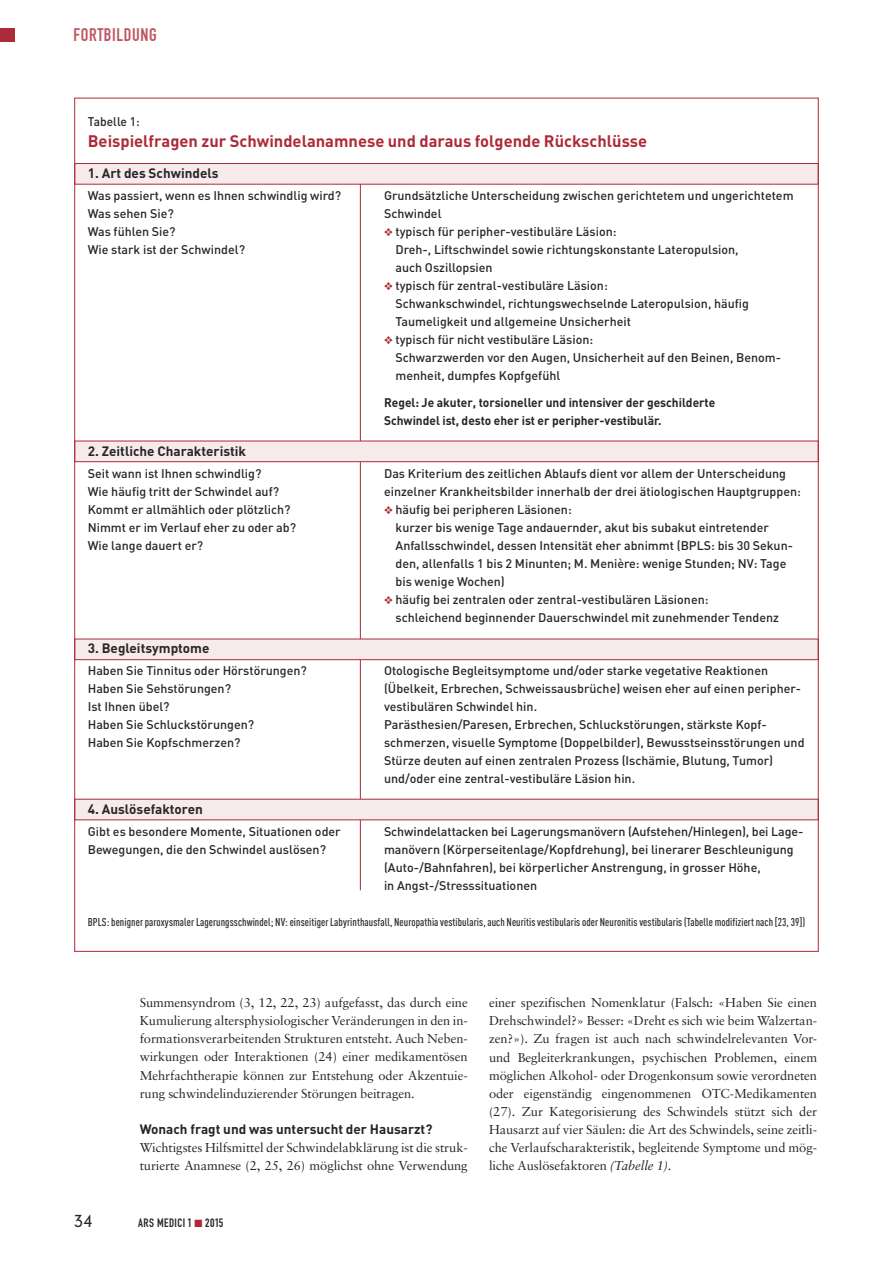
<style>
.page{position:relative;width:893px;height:1263px;background:#fff}
.page>*{position:absolute;margin:0;border:0;box-sizing:border-box;transform-origin:0 0}
.t1{font:18px "DIN Engschrift";letter-spacing:.035em;color:#bd5561}
.t2{font:700 16.5px "DIN";color:#ad2a39}
.t3{font:300 16.5px "DIN Neuzeit Grotesk";color:#272627}
.t4{font:700 13.5px "DIN";color:#272627}
.t5{font:12.9px/18px "Sabon";letter-spacing:-.005em;color:#272627;text-align:justify}
.t6{font:500 12.45px/18px "DIN";color:#272627}
.t7{font:700 12.45px/26.5px "DIN";color:#272627;scale:.96 1}
.t8{font:500 12.45px "DIN";color:#272627;scale:.96 1}
.t9{font:12px "DIN Engschrift";letter-spacing:.035em;color:#272627}
.t10{font:500 11.25px "DIN Cond";letter-spacing:.01em;color:#272627}
.s1{color:#ad2a39}
.s2{color:#fff}
.s3{font-weight:500}
.s4{font-style:italic}
</style>
<div class="page">
<div style="left:0;top:28px;width:15px;height:14px;background:#ad2a39"></div>
<hr style="left:360px;top:168px;width:1px;height:722px;background:#ad2a39">
<div style="left:75px;top:164px;width:743px;height:20px;background:#f7eaeb"></div>
<div style="left:74px;top:163px;width:745px;height:21px;border:1px solid #ad2a39"></div>
<div style="left:75px;top:441px;width:743px;height:20px;background:#f7eaeb"></div>
<div style="left:74px;top:441px;width:745px;height:21px;border:1px solid #ad2a39"></div>
<div style="left:75px;top:639px;width:743px;height:20px;background:#f7eaeb"></div>
<div style="left:74px;top:639px;width:745px;height:21px;border:1px solid #ad2a39"></div>
<div style="left:75px;top:799px;width:743px;height:20px;background:#f7eaeb"></div>
<div style="left:74px;top:799px;width:745px;height:21px;border:1px solid #ad2a39"></div>
<h1 class="t1" style="left:74px;top:29px;width:85px">FORTBILDUNG</h1>
<p class="t8" style="left:88px;top:115px;width:56px">Tabelle 1:</p>
<h2 class="t2" style="left:88px;top:132px;width:561px">Beispielfragen zur Schwindelanamnese und daraus folgende Rückschlüsse</h2>
<p class="t4" style="left:88px;top:165px;width:132px">1. Art des Schwindels</p>
<p class="t6" style="left:88px;top:187px;width:255px">Was passiert, wenn es Ihnen schwindlig wird?</p>
<p class="t6" style="left:384px;top:187px;width:411px">Grundsätzliche Unterscheidung zwischen gerichtetem und ungerichtetem</p>
<p class="t6" style="left:88px;top:205px;width:87px">Was sehen Sie?</p>
<p class="t6" style="left:384px;top:205px;width:59px">Schwindel</p>
<p class="t6" style="left:88px;top:223px;width:89px">Was fühlen Sie?</p>
<p class="t6" style="left:384px;top:223px;width:234px"><span class="s1">❖</span> typisch für peripher-vestibuläre Läsion:</p>
<p class="t6" style="left:88px;top:241px;width:159px">Wie stark ist der Schwindel?</p>
<p class="t6" style="left:384px;top:241px;width:356px"><span class="s2">❖</span> Dreh-, Liftschwindel sowie richtungskonstante Lateropulsion,</p>
<p class="t6" style="left:384px;top:259px;width:110px"><span class="s2">❖</span> auch Oszillopsien</p>
<p class="t6" style="left:384px;top:277px;width:225px"><span class="s1">❖</span> typisch für zentral-vestibuläre Läsion:</p>
<p class="t6" style="left:384px;top:295px;width:366px"><span class="s2">❖</span> Schwankschwindel, richtungswechselnde Lateropulsion, häufig</p>
<p class="t6" style="left:384px;top:313px;width:248px"><span class="s2">❖</span> Taumeligkeit und allgemeine Unsicherheit</p>
<p class="t6" style="left:384px;top:331px;width:211px"><span class="s1">❖</span> typisch für nicht vestibuläre Läsion:</p>
<p class="t6" style="left:384px;top:349px;width:398px"><span class="s2">❖</span> Schwarzwerden vor den Augen, Unsicherheit auf den Beinen, Benom-</p>
<p class="t7" style="left:384px;top:363px;width:347px"><span class="s2">❖</span> <span class="s3">menheit, dumpfes Kopfgefühl<br></span>Regel: Je akuter, torsioneller und intensiver der geschilderte</p>
<p class="t7" style="left:384px;top:407px;width:291px">Schwindel ist, desto eher ist er peripher-vestibulär.</p>
<p class="t4" style="left:88px;top:443px;width:160px">2. Zeitliche Charakteristik</p>
<p class="t6" style="left:88px;top:464px;width:175px">Seit wann ist Ihnen schwindlig?</p>
<p class="t6" style="left:384px;top:464px;width:403px">Das Kriterium des zeitlichen Ablaufs dient vor allem der Unterscheidung</p>
<p class="t6" style="left:88px;top:482px;width:193px">Wie häufig tritt der Schwindel auf?</p>
<p class="t6" style="left:384px;top:482px;width:418px">einzelner Krankheitsbilder innerhalb der drei ätiologischen Hauptgruppen:</p>
<p class="t6" style="left:88px;top:500px;width:204px">Kommt er allmählich oder plötzlich?</p>
<p class="t6" style="left:384px;top:500px;width:189px"><span class="s1">❖</span> häufig bei peripheren Läsionen:</p>
<p class="t6" style="left:88px;top:518px;width:210px">Nimmt er im Verlauf eher zu oder ab?</p>
<p class="t6" style="left:384px;top:518px;width:386px"><span class="s2">❖</span> kurzer bis wenige Tage andauernder, akut bis subakut eintretender</p>
<p class="t6" style="left:88px;top:536px;width:117px">Wie lange dauert er?</p>
<p class="t6" style="left:384px;top:536px;width:410px"><span class="s2">❖</span> Anfallsschwindel, dessen Intensität eher abnimmt (BPLS: bis 30 Sekun-</p>
<p class="t6" style="left:384px;top:554px;width:404px"><span class="s2">❖</span> den, allenfalls 1 bis 2 Minunten; M. Menière: wenige Stunden; NV: Tage</p>
<p class="t6" style="left:384px;top:572px;width:122px"><span class="s2">❖</span> bis wenige Wochen)</p>
<p class="t6" style="left:384px;top:590px;width:326px"><span class="s1">❖</span> häufig bei zentralen oder zentral-vestibulären Läsionen:</p>
<p class="t6" style="left:384px;top:608px;width:396px"><span class="s2">❖</span> schleichend beginnender Dauerschwindel mit zunehmender Tendenz</p>
<p class="t4" style="left:88px;top:640px;width:123px">3. Begleitsymptome</p>
<p class="t6" style="left:88px;top:661px;width:221px">Haben Sie Tinnitus oder Hörstörungen?</p>
<p class="t6" style="left:384px;top:661px;width:386px">Otologische Begleitsymptome und/oder starke vegetative Reaktionen</p>
<p class="t6" style="left:88px;top:679px;width:145px">Haben Sie Sehstörungen?</p>
<p class="t6" style="left:384px;top:679px;width:419px">(Übelkeit, Erbrechen, Schweissausbrüche) weisen eher auf einen peripher-</p>
<p class="t6" style="left:88px;top:697px;width:83px">Ist Ihnen übel?</p>
<p class="t6" style="left:384px;top:697px;width:155px">vestibulären Schwindel hin.</p>
<p class="t6" style="left:88px;top:715px;width:168px">Haben Sie Schluckstörungen?</p>
<p class="t6" style="left:384px;top:715px;width:384px">Parästhesien/Paresen, Erbrechen, Schluckstörungen, stärkste Kopf-</p>
<p class="t6" style="left:88px;top:733px;width:154px">Haben Sie Kopfschmerzen?</p>
<p class="t6" style="left:384px;top:733px;width:422px">schmerzen, visuelle Symptome (Doppelbilder), Bewusstseinsstörungen und<br>Stürze deuten auf einen zentralen Prozess (Ischämie, Blutung, Tumor) und/oder eine zentral-vestibuläre Läsion hin.</p>
<p class="t4" style="left:88px;top:801px;width:117px">4. Auslösefaktoren</p>
<p class="t6" style="left:88px;top:822px;width:254px">Gibt es besondere Momente, Situationen oder</p>
<p class="t6" style="left:384px;top:822px;width:421px">Schwindelattacken bei Lagerungsmanövern (Aufstehen/Hinlegen), bei Lage-</p>
<p class="t6" style="left:88px;top:840px;width:240px">Bewegungen, die den Schwindel auslösen?</p>
<p class="t6" style="left:384px;top:840px;width:411px">manövern (Körperseitenlage/Kopfdrehung), bei linerarer Beschleunigung (Auto-/Bahnfahren), bei körperlicher Anstrengung, in grosser Höhe,<br>in Angst-/Stresssituationen</p>
<p class="t10" style="left:88px;top:918px;width:719px">BPLS:benignerparoxysmalerLagerungsschwindel; NV:einseitigerLabyrinthausfall, Neuropathiavestibularis,auch Neuritisvestibularisoder Neuronitisvestibularis(Tabelle modifiziertnach[23,39])</p>
<p class="t5" style="left:140px;top:995px;width:330px">Summensyndrom (3, 12, 22, 23) aufgefasst, das durch eine Kumulierung altersphysiologischer Veränderungen in den in&shy;formationsverarbeitenden Strukturen entsteht. Auch Neben&shy;wirkungen oder Interaktionen (24) einer medikamentösen Mehrfachtherapie können zur Entstehung oder Akzentuie&shy;rung schwindelinduzierender Störungen beitragen.</p>
<p class="t4" style="left:140px;top:1121px;width:294px">Wonach fragt und was untersucht der Hausarzt?</p>
<p class="t5" style="left:140px;top:1139px;width:330px">Wichtigstes Hilfsmittel der Schwindelabklärung ist die struk&shy;turierte Anamnese (2, 25, 26) möglichst ohne Verwendung</p>
<h2 class="t3" style="left:74px;top:1214px;width:20px">34</h2>
<p class="t9" style="left:138px;top:1218px;width:87px">ARS MEDICI1 <span class="s1">■</span> 2015</p>
<p class="t5" style="left:489px;top:995px;width:330px">einer spezifischen Nomenklatur (Falsch: «Haben Sie einen Drehschwindel?» Besser: «Dreht es sich wie beim Walzertan&shy;zen?»). Zu fragen ist auch nach schwindelrelevanten Vor&shy;und Begleiterkrankungen, psychischen Problemen, einem möglichen Alkohol- oder Drogenkonsum sowie verordneten oder eigenständig eingenommenen OTC-Medikamenten (27). Zur Kategorisierung des Schwindels stützt sich der Hausarzt auf vier Säulen: die Art des Schwindels, seine zeitli&shy;che Verlaufscharakteristik, begleitende Symptome und mög&shy;liche Auslösefaktoren <span class="s4">(Tabelle 1).</span></p>
</div>
